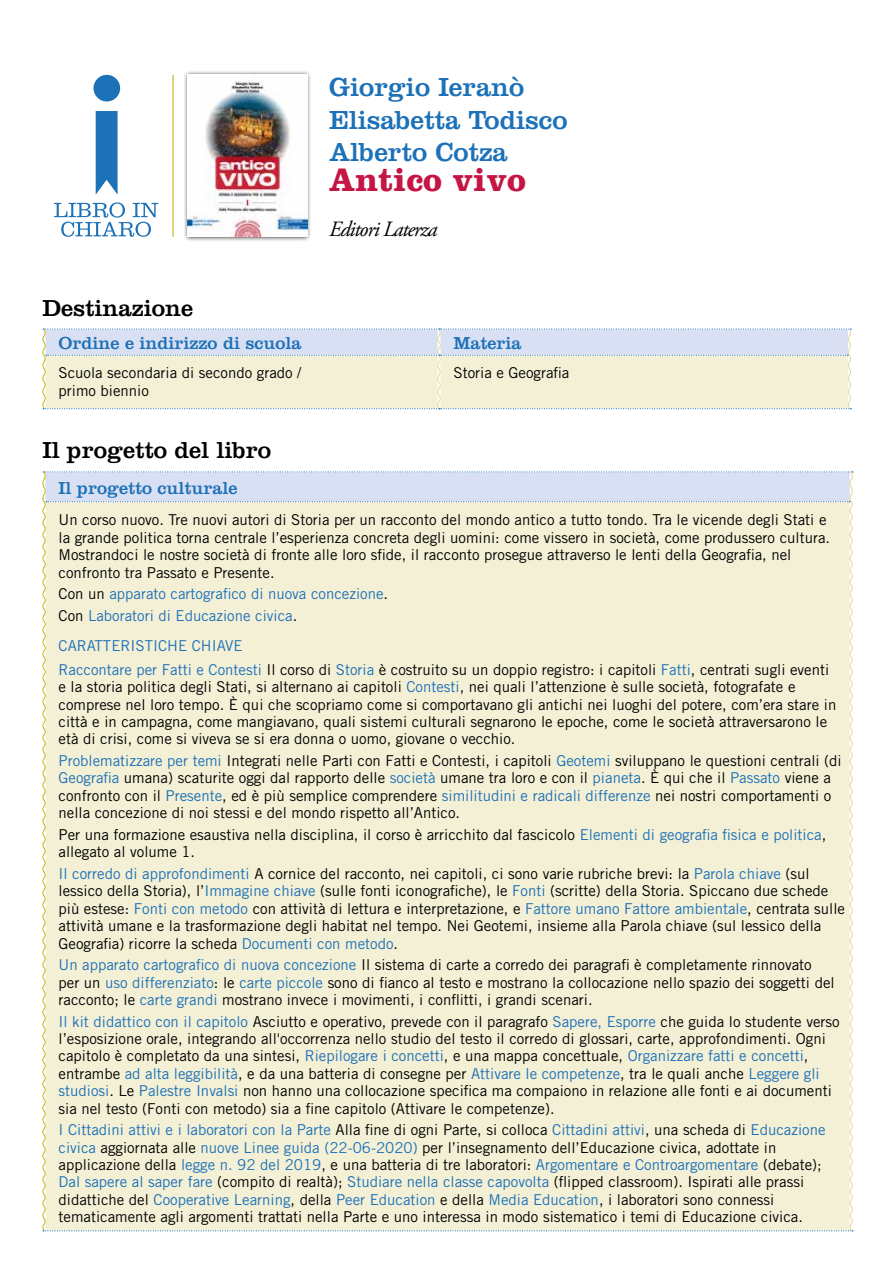
<style>
.page{position:relative;width:893px;height:1263px;background:#fff}
.page>*{position:absolute;margin:0;border:0;box-sizing:border-box;transform-origin:0 0}
.t1{font:700 33.9px "Clarendon";color:#c51545}
.t2{font:27.15px/32.5px "Clarendon";color:#1d71b8}
.t3{font:24px "Clarendon";color:#000}
.t4{font:italic 21.75px "Adobe Garamond Pro";letter-spacing:-.05em;color:#000}
.t5{font:18px "Clarendon";color:#1d71b8}
.t6{font:15px/17.4px "Trade Gothic LT Std";color:#000}
.t7{font:15px/21.6px "Trade Gothic LT Std";color:#1d71b8}
.s1{color:#000}
.s2{color:#1d71b8}
</style>
<div class="page">
<svg style="left:42px;top:328px;width:810px;height:81px;background:#e9e9df"></svg>
<div style="left:42px;top:471px;width:812px;height:760px;background:#f4f0d6"></div>
<hr style="left:172px;top:75px;width:2px;height:162px;background:#c5b614">
<svg style="left:96px;top:111px;width:22px;height:84px;background:#3680bf"></svg>
<div style="left:93px;top:75px;width:27px;height:26px;background:#1d71b8;border-radius:50%"></div>
<svg style="left:54px;top:202px;width:104px;height:35px"></svg>
<div style="left:183px;top:70px;width:129px;height:171px;background:#000;opacity:.75"></div>
<img style="left:188px;top:75px;width:119px;height:162px">
<h3 class="t3" style="left:43px;top:293px;width:152px">Destinazione</h3>
<h2 class="t2" style="left:329px;top:70px;width:240px">Giorgio Ieranò<br>Elisabetta Todisco<br>Alberto Cotza</h2>
<h1 class="t1" style="left:329px;top:159px;width:198px">Antico vivo</h1>
<h3 class="t4" style="left:329px;top:216px;width:110px">Editori Laterza</h3>
<p class="t5" style="left:59px;top:333px;width:244px">Ordine e indirizzo di scuola</p>
<p class="t5" style="left:454px;top:333px;width:70px">Materia</p>
<p class="t6" style="left:59px;top:364px;width:244px;line-height:18px">Scuola secondaria di secondo grado / primo biennio</p>
<p class="t6" style="left:454px;top:364px;width:117px">Storia e Geografia</p>
<h3 class="t3" style="left:43px;top:436px;width:230px">Il progetto del libro</h3>
<p class="t5" style="left:59px;top:477px;width:181px">Il progetto culturale</p>
<p class="t6" style="left:59px;top:511px;width:773px">Un corso nuovo. Tre nuovi autori di Storia per un racconto del mondo antico a tutto tondo. Tra le vicende degli Stati e la grande politica torna centrale l’esperienza concreta degli uomini: come vissero in società, come produssero cultura.<br>Mostrandoci le nostre società di fronte alle loro sfide, il racconto prosegue attraverso le lenti della Geografia, nel confronto tra Passato e Presente.</p>
<p class="t7" style="left:59px;top:583px;width:331px"><span class="s1">Con un</span> apparato cartografico di nuova concezione<span class="s1">.<br>Con</span> Laboratori di Educazione civica<span class="s1">.</span></p>
<p class="t6" style="left:59px;top:634px;width:772px;line-height:23.7px"><span class="s2">CARATTERISTICHE CHIAVE<br>Raccontare per Fatti e Contesti</span> Il corso di <span class="s2">Storia</span> è costruito su un doppio registro: i capitoli <span class="s2">Fatti</span>, centrati sugli eventi</p>
<p class="t6" style="left:59px;top:678px;width:779px">e la storia politica degli Stati, si alternano ai capitoli <span class="s2">Contesti</span>, nei quali l’attenzione è sulle società, fotografate e comprese nel loro tempo. È qui che scopriamo come si comportavano gli antichi nei luoghi del potere, com’era stare in città e in campagna, come mangiavano, quali sistemi culturali segnarono le epoche, come le società attraversarono le età di crisi, come si viveva se si era donna o uomo, giovane o vecchio.</p>
<p class="t6" style="left:59px;top:752px;width:785px"><span class="s2">Problematizzare per temi</span> Integrati nelle Parti con Fatti e Contesti, i capitoli <span class="s2">Geotemi</span> sviluppano le questioni centrali (di <span class="s2">Geografia</span> umana) scaturite oggi dal rapporto delle <span class="s2">società</span> umane tra loro e con il <span class="s2">pianeta</span>. È qui che il <span class="s2">Passato</span> viene a confronto con il <span class="s2">Presente</span>, ed è più semplice comprendere <span class="s2">similitudini e radicali differenze</span> nei nostri comportamenti o nella concezione di noi stessi e del mondo rispetto all’Antico.</p>
<p class="t6" style="left:59px;top:826px;width:769px">Per una formazione esaustiva nella disciplina, il corso è arricchito dal fascicolo <span class="s2">Elementi di geografia fisica e politica</span>, allegato al volume 1.</p>
<p class="t6" style="left:59px;top:865px;width:788px"><span class="s2">Il corredo di approfondimenti</span> A cornice del racconto, nei capitoli, ci sono varie rubriche brevi: la <span class="s2">Parola chiave</span> (sul lessico della Storia), l’<span class="s2">Immagine chiave</span> (sulle fonti iconografiche), le <span class="s2">Fonti</span> (scritte) della Storia. Spiccano due schede più estese: <span class="s2">Fonti con metodo</span> con attività di lettura e interpretazione, e <span class="s2">Fattore umano Fattore ambientale</span>, centrata sulle attività umane e la trasformazione degli habitat nel tempo. Nei Geotemi, insieme alla Parola chiave (sul lessico della Geografia) ricorre la scheda <span class="s2">Documenti con metodo</span>.</p>
<p class="t6" style="left:59px;top:956px;width:778px"><span class="s2">Un apparato cartografico di nuova concezione</span> Il sistema di carte a corredo dei paragrafi è completamente rinnovato per un <span class="s2">uso differenziato</span>: le <span class="s2">carte piccole</span> sono di fianco al testo e mostrano la collocazione nello spazio dei soggetti del racconto; le <span class="s2">carte grandi</span> mostrano invece i movimenti, i conflitti, i grandi scenari.</p>
<p class="t6" style="left:59px;top:1012px;width:783px"><span class="s2">Il kit didattico con il capitolo</span> Asciutto e operativo, prevede con il paragrafo <span class="s2">Sapere, Esporre</span> che guida lo studente verso l’esposizione orale, integrando all'occorrenza nello studio del testo il corredo di glossari, carte, approfondimenti. Ogni capitolo è completato da una sintesi, <span class="s2">Riepilogare i concetti</span>, e una mappa concettuale, <span class="s2">Organizzare fatti e concetti</span>, entrambe <span class="s2">ad alta leggibilità</span>, e da una batteria di consegne per <span class="s2">Attivare le competenze</span>, tra le quali anche <span class="s2">Leggere gli studiosi</span>. Le <span class="s2">Palestre Invalsi</span> non hanno una collocazione specifica ma compaiono in relazione alle fonti e ai documenti sia nel testo (Fonti con metodo) sia a fine capitolo (Attivare le competenze).</p>
<p class="t6" style="left:59px;top:1121px;width:768px"><span class="s2">I Cittadini attivi e i laboratori con la Parte</span> Alla fine di ogni Parte, si colloca <span class="s2">Cittadini attivi</span>, una scheda di <span class="s2">Educazione civica</span> aggiornata alle <span class="s2">nuove Linee guida (22-06-2020)</span> per l’insegnamento dell’Educazione civica, adottate in applicazione della <span class="s2">legge n. 92 del 2019</span>, e una batteria di tre laboratori: <span class="s2">Argomentare e Controargomentare</span> (debate); <span class="s2">Dal sapere al saper fare</span> (compito di realtà); <span class="s2">Studiare nella classe capovolta</span> (flipped classroom). Ispirati alle prassi didattiche del <span class="s2">Cooperative Learning</span>, della <span class="s2">Peer Education</span> e della <span class="s2">Media Education</span>, i laboratori sono connessi tematicamente agli argomenti trattati nella Parte e uno interessa in modo sistematico i temi di Educazione civica.</p>
</div>
